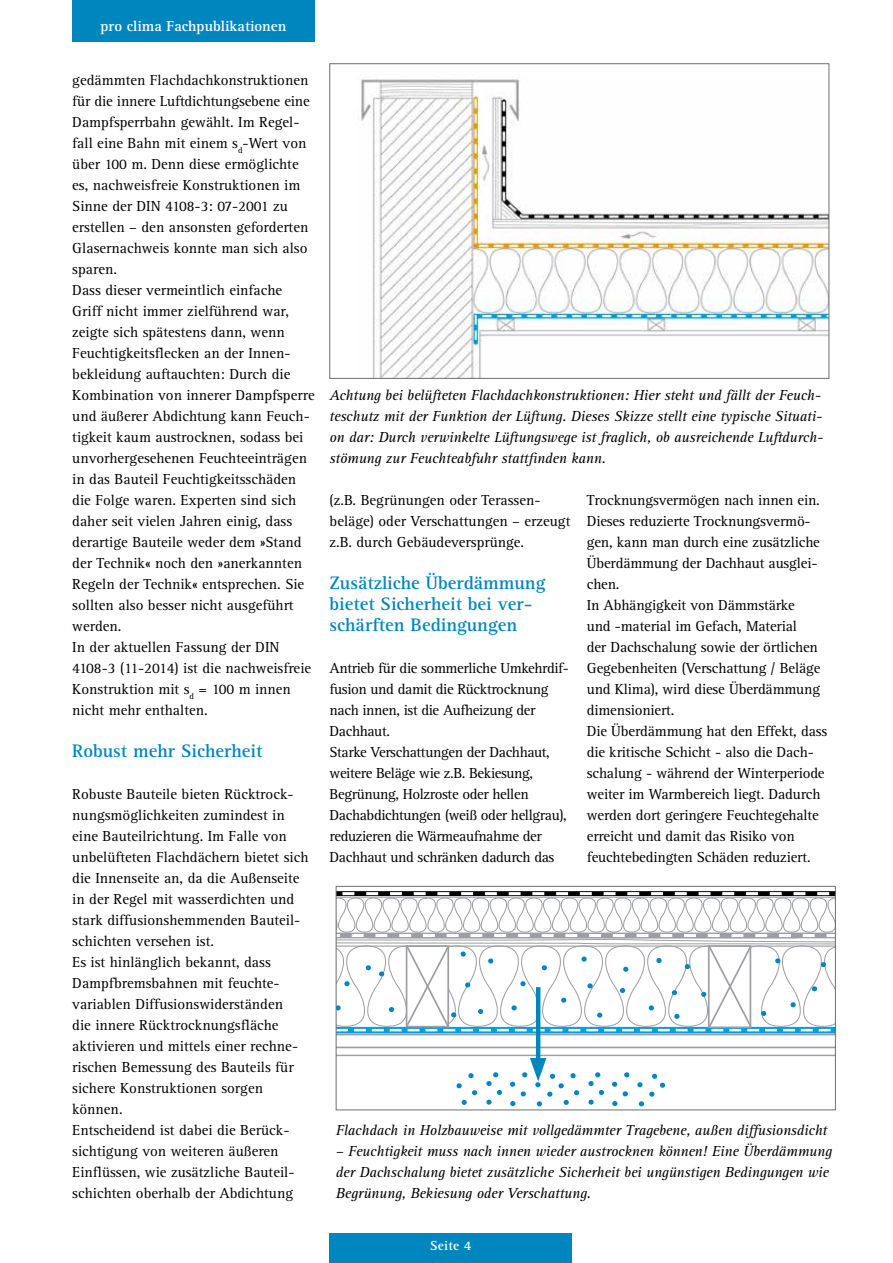
<style>
.page{position:relative;width:893px;height:1263px;background:#fff}
.page>*{position:absolute;margin:0;border:0;box-sizing:border-box;transform-origin:0 0}
.t1{font:700 18.75px/21px "Rotis Serif Pro";color:#0086be}
.t2{font:15px/21px "Rotis Serif Pro";color:#000}
.t3{font:italic 15px/21px "Rotis Serif Pro";letter-spacing:-.01em;color:#000}
.t4{font:15px/21px "Rotis Serif Pro";letter-spacing:-.025em;color:#000}
.t5{font:700 15px "Rotis Serif Pro";color:#fff}
.t6{font:700 13.5px "Rotis Serif Pro";letter-spacing:.01em;color:#fff}
</style>
<div class="page">
<div style="left:330px;top:1233px;width:242px;height:30px;background:#0086be"></div>
<div style="left:72px;top:0;width:243px;height:42px;background:#0086be"></div>
<img style="left:358px;top:79px;width:469px;height:298px">
<div style="left:330px;top:64px;width:499px;height:315px;border:1px solid #706f6f"></div>
<svg style="left:338px;top:891px;width:496px;height:5px"></svg>
<hr style="left:336px;top:1046px;width:499px;height:2px;background:#9c9ea3">
<hr style="left:336px;top:1034px;width:499px;height:1px;background:#9c9ea3">
<svg style="left:338px;top:1031px;width:496px;height:2px"></svg>
<svg style="left:338px;top:898px;width:496px;height:34px"></svg>
<hr style="left:336px;top:1055px;width:499px;height:1px;background:#9c9ea3">
<hr style="left:336px;top:897px;width:499px;height:1px;background:#9c9ea3">
<div style="left:336px;top:932px;width:499px;height:6px;background:#9c9ea3"></div>
<svg style="left:338px;top:892px;width:496px;height:3px"></svg>
<hr style="left:536px;top:987px;width:4px;height:74px;background:#0086be">
<svg style="left:612px;top:1082px;width:5px;height:5px"></svg>
<svg style="left:624px;top:1072px;width:5px;height:5px"></svg>
<svg style="left:623px;top:1091px;width:5px;height:5px"></svg>
<svg style="left:510px;top:1082px;width:5px;height:5px"></svg>
<svg style="left:637px;top:1074px;width:28px;height:32px"></svg>
<svg style="left:588px;top:1072px;width:16px;height:33px"></svg>
<svg style="left:612px;top:1101px;width:5px;height:5px"></svg>
<svg style="left:456px;top:1073px;width:21px;height:32px"></svg>
<svg style="left:521px;top:1058px;width:58px;height:48px"></svg>
<svg style="left:486px;top:1072px;width:16px;height:33px"></svg>
<svg style="left:510px;top:1101px;width:5px;height:5px"></svg>
<svg style="left:338px;top:934px;width:496px;height:97px"></svg>
<div style="left:336px;top:886px;width:500px;height:224px;border:1px solid #706f6f"></div>
<p class="t5" style="left:100px;top:17px;width:188px">pro clima Fachpublikationen</p>
<p class="t2" style="left:72px;top:69px;width:244px">gedämmten Flachdachkonstruktionen für die innere Luftdichtungsebene eine Dampfsperrbahn gewählt. Im Regel&shy;fall eine Bahn mit einem s<sub>d</sub>-Wert von über 100 m. Denn diese ermöglichte es, nachweisfreie Konstruktionen im Sinne der DIN 4108-3: 07-2001 zu erstellen – den ansonsten geforderten Glasernachweis konnte man sich also sparen.<br>Dass dieser vermeintlich einfache Griff nicht immer zielführend war, zeigte sich spätestens dann, wenn Feuchtigkeitsflecken an der Innen&shy;bekleidung auftauchten: Durch die Kombination von innerer Dampfsperre und äußerer Abdichtung kann Feuch&shy;tigkeit kaum austrocknen, sodass bei unvorhergesehenen Feuchteeinträgen in das Bauteil Feuchtigkeitsschäden die Folge waren. Experten sind sich daher seit vielen Jahren einig, dass derartige Bauteile weder dem »Stand der Technik« noch den »anerkannten Regeln der Technik« entsprechen. Sie sollten also besser nicht ausgeführt werden.<br>In der aktuellen Fassung der DIN 4108-3 (11-2014) ist die nachweisfreie Konstruktion mit s<sub>d</sub> = 100 m innen nicht mehr enthalten.</p>
<p class="t1" style="left:72px;top:740px;width:192px">Robust mehr Sicherheit</p>
<p class="t2" style="left:72px;top:783px;width:238px">Robuste Bauteile bieten Rücktrock&shy;nungsmöglichkeiten zumindest in eine Bauteilrichtung. Im Falle von unbelüfteten Flachdächern bietet sich die Innenseite an, da die Außenseite in der Regel mit wasserdichten und stark diffusionshemmenden Bauteil&shy;schichten versehen ist.<br>Es ist hinlänglich bekannt, dass Dampfbremsbahnen mit feuchte&shy;variablen Diffusionswiderständen<br>die innere Rücktrocknungsfläche aktivieren und mittels einer rechne&shy;rischen Bemessung des Bauteils für sichere Konstruktionen sorgen können.<br>Entscheidend ist dabei die Berück&shy;sichtigung von weiteren äußeren Einflüssen, wie zusätzliche Bauteil&shy;schichten oberhalb der Abdichtung</p>
<p class="t3" style="left:330px;top:384px;width:495px">Achtung bei belüfteten Flachdachkonstruktionen: Hier steht und fällt der Feuch&shy;teschutz mit der Funktion der Lüftung. Dieses Skizze stellt eine typische Situati&shy;on dar: Durch verwinkelte Lüftungswege ist fraglich, ob ausreichende Luftdurch&shy;stömung zur Feuchteabfuhr stattfinden kann.</p>
<p class="t2" style="left:330px;top:489px;width:242px">(z.B. Begrünungen oder Terassen&shy;beläge) oder Verschattungen – erzeugt z.B. durch Gebäudeversprünge.</p>
<p class="t1" style="left:330px;top:572px;width:217px">Zusätzliche Überdämmung bietet Sicherheit bei ver&shy;schärften Bedingungen</p>
<p class="t4" style="left:330px;top:657px;width:241px">Antrieb für die sommerliche Umkehrdif&shy;fusion und damit die Rücktrocknung nach innen, ist die Aufheizung der Dachhaut.<br>Starke Verschattungen der Dachhaut, weitere Beläge wie z.B. Bekiesung, Begrünung, Holzroste oder hellen Dachabdichtungen (weiß oder hellgrau), reduzieren die Wärmeaufnahme der Dachhaut und schränken dadurch das</p>
<p class="t2" style="left:587px;top:489px;width:242px">Trocknungsvermögen nach innen ein.<br>Dieses reduzierte Trocknungsvermö&shy;gen, kann man durch eine zusätzliche Überdämmung der Dachhaut ausglei&shy;chen.<br>In Abhängigkeit von Dämmstärke<br>und -material im Gefach, Material<br>der Dachschalung sowie der örtlichen Gegebenheiten (Verschattung / Beläge und Klima), wird diese Überdämmung dimensioniert.<br>Die Überdämmung hat den Effekt, dass die kritische Schicht - also die Dach&shy;schalung - während der Winterperiode weiter im Warmbereich liegt. Dadurch werden dort geringere Feuchtegehalte erreicht und damit das Risiko von feuchtebedingten Schäden reduziert.</p>
<p class="t3" style="left:336px;top:1119px;width:493px">Flachdach in Holzbauweise mit vollgedämmter Tragebene, außen diffusionsdicht</p>
<p class="t3" style="left:336px;top:1140px;width:497px">– Feuchtigkeit muss nach innen wieder austrocknen können! Eine Überdämmung der Dachschalung bietet zusätzliche Sicherheit bei ungünstigen Bedingungen wie<br>Begrünung, Bekiesung oder Verschattung.</p>
<p class="t6" style="left:430px;top:1237px;width:43px">Seite 4</p>
</div>
